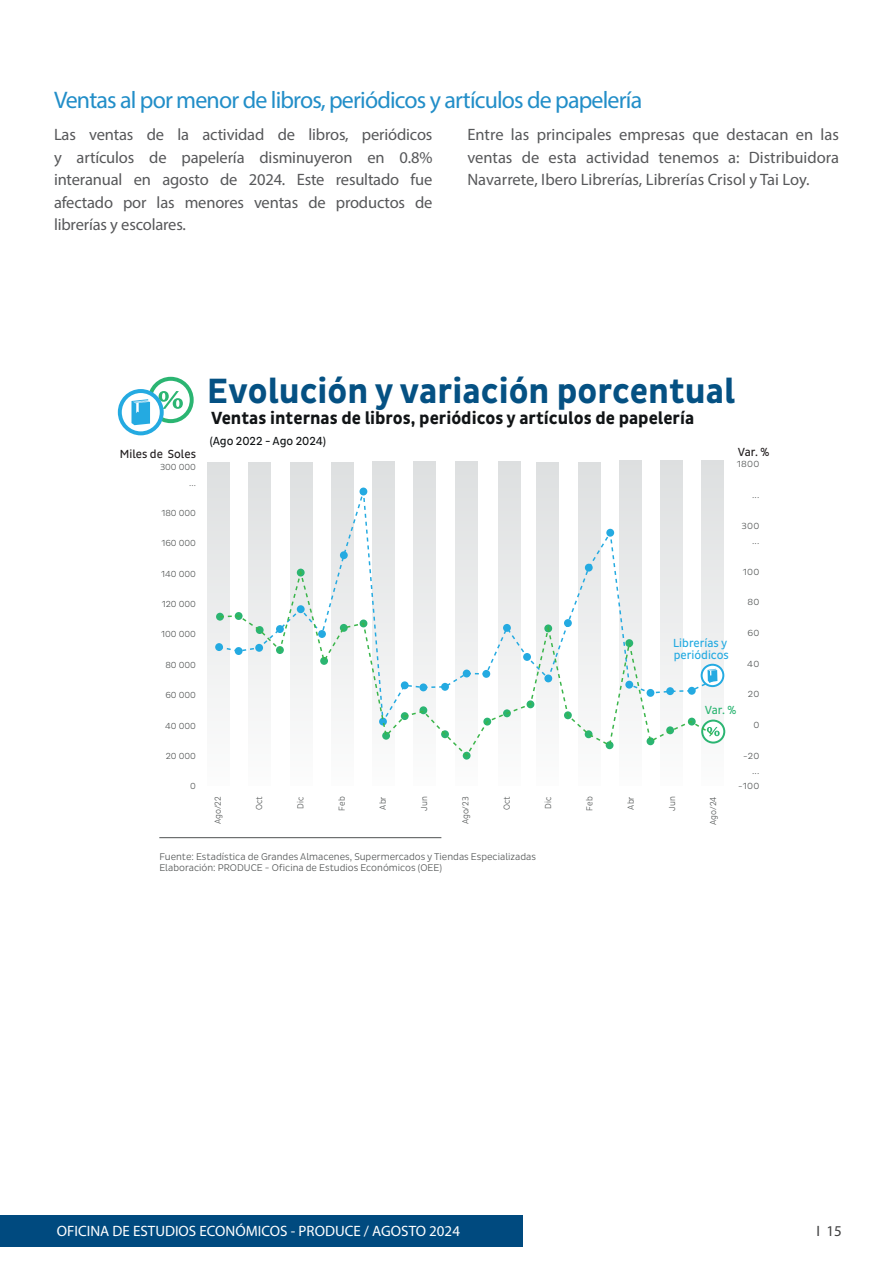
<style>
.page{position:relative;width:893px;height:1263px;background:#fff}
.page>*{position:absolute;margin:0;border:0;box-sizing:border-box;transform-origin:0 0}
.t1{font:700 35.7px "Pluto Sans Cond";color:#055183}
.t2{font:24px "Myriad Pro";letter-spacing:-.035em;color:#228ec8}
.t3{font:700 17.85px "Pluto Sans Cond";color:#111416}
.t4{font:16.5px/22.5px "Myriad Pro";letter-spacing:-.01em;color:#57585a;text-align:justify}
.t5{font:15px "Myriad Pro";color:#fff}
.t6{font:15px "Myriad Pro";color:#3e3e3f}
.t7{font:11.85px/11.9px "Pluto Sans Cond";color:#24aae1}
.t8{font:11.85px "Pluto Sans Cond";color:#111416}
.t9{font:11.85px "Pluto Sans Cond";letter-spacing:-.005em;color:#231f20}
.t10{font:11.85px "Pluto Sans Cond";color:#2bb572}
.t11{font:300 9.9px/11.9px "Pluto Sans Cond";color:#4f5252}
.t12{font:300 9px/15.1px "Pluto Sans Cond";color:#4f5252;text-align:right;scale:1.05 1}
.t13{font:300 9px/15.3px "Pluto Sans Cond";color:#4f5252;text-align:right;scale:1.09 1}
.t14{font:300 8.85px "Pluto Sans Cond";color:#4f5252;scale:.96 1}
</style>
<div class="page">
<div style="left:0;top:1215px;width:522px;height:32px;background:#004a7f"></div>
<svg style="left:150px;top:379px;width:42px;height:42px"></svg>
<div style="left:148px;top:377px;width:46px;height:46px;border:4px solid #2bb572;border-radius:50%"></div>
<svg style="left:159px;top:391px;width:24px;height:18px"></svg>
<svg style="left:120px;top:391px;width:42px;height:42px"></svg>
<div style="left:118px;top:389px;width:46px;height:46px;border:4px solid #24aae1;border-radius:50%"></div>
<svg style="left:131px;top:399px;width:19px;height:26px"></svg>
<hr style="left:159px;top:837px;width:282px;height:1px;background:#4f5252">
<svg style="left:207px;top:460px;width:519px;height:284px"></svg>
<svg style="left:462px;top:751px;width:9px;height:9px"></svg>
<svg style="left:701px;top:664px;width:22px;height:22px"></svg>
<div style="left:700px;top:663px;width:24px;height:24px;border:2px solid #24aae1;border-radius:50%"></div>
<svg style="left:714px;top:669px;width:3px;height:13px"></svg>
<svg style="left:702px;top:720px;width:22px;height:22px"></svg>
<div style="left:701px;top:719px;width:24px;height:24px;border:2px solid #2bb572;border-radius:50%"></div>
<svg style="left:714px;top:727px;width:6px;height:9px"></svg>
<svg style="left:217px;top:484px;width:497px;height:242px"></svg>
<svg style="left:218px;top:567px;width:496px;height:191px"></svg>
<p class="t2" style="left:54px;top:85px;width:590px">Ventas al por menor de libros, periódicos y artículos de papelería</p>
<p class="t4" style="left:467px;top:123px;width:373px">Entre las principales empresas que destacan en las ventas de esta actividad tenemos a: Distribuidora Navarrete, Ibero Librerías, Librerías Crisol y Tai Loy.</p>
<p class="t4" style="left:54px;top:123px;width:380px">Las ventas de la actividad de libros, periódicos y artículos de papelería disminuyeron en 0.8% interanual en agosto de 2024. Este resultado fue afectado por las menores ventas de productos de librerías y escolares.</p>
<p class="t1" style="left:207px;top:371px;width:530px">Evolución y variación porcentual</p>
<p class="t3" style="left:211px;top:408px;width:485px">Ventas internas de libros, periódicos y artículos de papelería</p>
<p class="t8" style="left:210px;top:434px;width:118px">(Ago 2022 - Ago 2024)</p>
<p class="t9" style="left:120px;top:447px;width:78px">Miles de Soles</p>
<p class="t9" style="left:738px;top:445px;width:33px">Var. %</p>
<p class="t12" style="left:160px;top:460px;width:36px">300 000 ...</p>
<p class="t12" style="left:162px;top:505px;width:34px">180 000</p>
<p class="t12" style="left:161px;top:536px;width:34px">160 000</p>
<p class="t12" style="left:161px;top:566px;width:34px">140 000</p>
<p class="t12" style="left:162px;top:596px;width:34px">120 000</p>
<p class="t12" style="left:161px;top:627px;width:34px">100 000</p>
<p class="t12" style="left:165px;top:657px;width:31px">80 000</p>
<p class="t12" style="left:165px;top:688px;width:31px">60 000</p>
<p class="t12" style="left:165px;top:718px;width:31px">40 000</p>
<p class="t12" style="left:166px;top:748px;width:30px">20 000</p>
<p class="t12" style="left:190px;top:779px;width:7px">0</p>
<p class="t13" style="left:737px;top:456px;width:22px">1800</p>
<p class="t13" style="left:752px;top:487px;width:8px">...</p>
<p class="t13" style="left:742px;top:518px;width:18px">300 ...</p>
<p class="t13" style="left:743px;top:564px;width:17px">100</p>
<p class="t13" style="left:747px;top:595px;width:13px">80</p>
<p class="t13" style="left:747px;top:625px;width:13px">60</p>
<p class="t13" style="left:747px;top:656px;width:13px">40</p>
<p class="t13" style="left:748px;top:687px;width:12px">20</p>
<p class="t13" style="left:753px;top:717px;width:7px">0</p>
<p class="t13" style="left:738px;top:748px;width:21px">-20 ... -100</p>
<p class="t7" style="left:673px;top:637px;width:57px">Librerías y periódicos</p>
<p class="t10" style="left:705px;top:703px;width:33px">Var. %</p>
<p class="t14" style="left:213px;top:824px;width:30px;rotate:-90deg">Ago/22</p>
<p class="t14" style="left:254px;top:810px;width:16px;rotate:-90deg">Oct</p>
<p class="t14" style="left:295px;top:809px;width:14px;rotate:-90deg">Dic</p>
<p class="t14" style="left:337px;top:811px;width:16px;rotate:-90deg">Feb</p>
<p class="t14" style="left:378px;top:810px;width:15px;rotate:-90deg">Abr</p>
<p class="t14" style="left:419px;top:811px;width:17px;rotate:-90deg">Jun</p>
<p class="t14" style="left:460px;top:824px;width:30px;rotate:-90deg">Ago/23</p>
<p class="t14" style="left:502px;top:810px;width:16px;rotate:-90deg">Oct</p>
<p class="t14" style="left:543px;top:809px;width:14px;rotate:-90deg">Dic</p>
<p class="t14" style="left:584px;top:811px;width:16px;rotate:-90deg">Feb</p>
<p class="t14" style="left:626px;top:810px;width:15px;rotate:-90deg">Abr</p>
<p class="t14" style="left:667px;top:811px;width:17px;rotate:-90deg">Jun</p>
<p class="t14" style="left:708px;top:825px;width:31px;rotate:-90deg">Ago/24</p>
<p class="t11" style="left:159px;top:850px;width:378px">Fuente: Estadística de Grandes Almacenes, Supermercados y Tiendas Especializadas<br>Elaboración: PRODUCE - Oficina de Estudios Económicos (OEE)</p>
<p class="t5" style="left:57px;top:1222px;width:405px">OFICINA DE ESTUDIOS ECONÓMICOS - PRODUCE / AGOSTO 2024</p>
<p class="t6" style="left:816px;top:1222px;width:27px">I 15</p>
</div>
